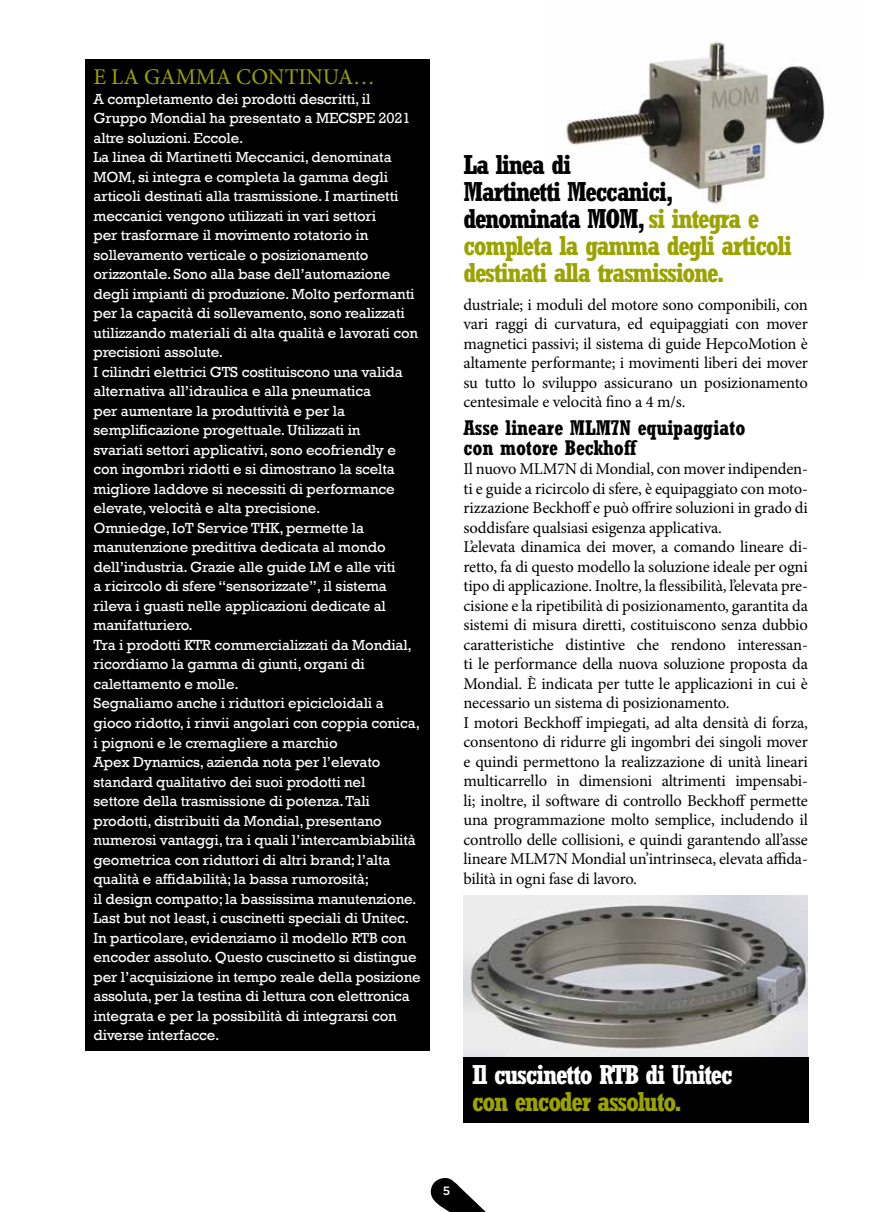
<style>
.page{position:relative;width:893px;height:1212px;background:#fff}
.page>*{position:absolute;margin:0;border:0;box-sizing:border-box;transform-origin:0 0}
.t1{font:700 condensed 27px/27px "Rockwell Std";letter-spacing:-.05em;color:#9aa300}
.t2{font:700 condensed 27px "Rockwell Std";letter-spacing:-.05em;color:#fff}
.t3{font:22.5px "Minion Pro";color:#9aa300}
.t4{font:700 condensed 21px/19.5px "Rockwell Std";letter-spacing:-.01em;color:#000}
.t5{font:16.5px/19.5px "Minion Pro";letter-spacing:-.01em;color:#000;text-align:justify}
.t6{font:15px/19.5px "Rockwell";letter-spacing:-.01em;color:#fff}
.t7{font:500 12px "Gotham";color:#fff}
.s1{color:#000}
</style>
<div class="page">
<div style="left:85px;top:60px;width:344px;height:991px;background:#000"></div>
<img style="left:563px;top:41px;width:262px;height:164px">
<img style="left:463px;top:895px;width:345px;height:162px">
<div style="left:463px;top:1057px;width:346px;height:66px;background:#000"></div>
<svg style="left:431px;top:1178px;width:55px;height:34px"></svg>
<h2 class="t3" style="left:94px;top:62px;width:283px">E LA GAMMA CONTINUA…</h2>
<p class="t6" style="left:94px;top:89px;width:329px">A completamento dei prodotti descritti, il Gruppo Mondial ha presentato a MECSPE 2021 altre soluzioni. Eccole.<br>La linea di Martinetti Meccanici, denominata MOM, si integra e completa la gamma degli articoli destinati alla trasmissione. I martinetti meccanici vengono utilizzati in vari settori<br>per trasformare il movimento rotatorio in sollevamento verticale o posizionamento orizzontale. Sono alla base dell’automazione degli impianti di produzione. Molto performanti per la capacità di sollevamento, sono realizzati utilizzando materiali di alta qualità e lavorati con precisioni assolute.<br>I cilindri elettrici GTS costituiscono una valida alternativa all’idraulica e alla pneumatica<br>per aumentare la produttività e per la semplificazione progettuale. Utilizzati in<br>svariati settori applicativi, sono ecofriendly e con ingombri ridotti e si dimostrano la scelta migliore laddove si necessiti di performance elevate, velocità e alta precisione.<br>Omniedge, IoT Service THK, permette la manutenzione predittiva dedicata al mondo dell’industria. Grazie alle guide LM e alle viti<br>a ricircolo di sfere “sensorizzate”, il sistema rileva i guasti nelle applicazioni dedicate al manifatturiero.<br>Tra i prodotti KTR commercializzati da Mondial, ricordiamo la gamma di giunti, organi di calettamento e molle.<br>Segnaliamo anche i riduttori epicicloidali a gioco ridotto, i rinvii angolari con coppia conica, i pignoni e le cremagliere a marchio<br>Apex Dynamics, azienda nota per l’elevato standard qualitativo dei suoi prodotti nel<br>settore della trasmissione di potenza. Tali prodotti, distribuiti da Mondial, presentano numerosi vantaggi, tra i quali l’intercambiabilità geometrica con riduttori di altri brand; l’alta qualità e affidabilità; la bassa rumorosità;<br>il design compatto; la bassissima manutenzione.<br>Last but not least, i cuscinetti speciali di Unitec.<br>In particolare, evidenziamo il modello RTB con encoder assoluto. Questo cuscinetto si distingue per l’acquisizione in tempo reale della posizione assoluta, per la testina di lettura con elettronica integrata e per la possibilità di integrarsi con diverse interfacce.</p>
<h1 class="t1" style="left:463px;top:150px;width:330px"><span class="s1">La linea di<br>Martinetti Meccanici, denominata MOM,</span> si integra e completa la gamma degli articoli destinati alla trasmissione.</h1>
<p class="t5" style="left:463px;top:295px;width:346px">dustriale; i moduli del motore sono componibili, con vari raggi di curvatura, ed equipaggiati con mover magnetici passivi; il sistema di guide HepcoMotion è altamente performante; i movimenti liberi dei mover su tutto lo sviluppo assicurano un posizionamento centesimale e velocità fino a 4 m/s.</p>
<h3 class="t4" style="left:463px;top:418px;width:283px">Asse lineare MLM7N equipaggiato con motore Beckhoff</h3>
<p class="t5" style="left:463px;top:459px;width:346px;text-align:left">Il nuovo MLM7N di Mondial, con mover indipenden&shy;ti e guide a ricircolo di sfere, è equipaggiato con moto&shy;rizzazione Beckhoff e può offrire soluzioni in grado di soddisfare qualsiasi esigenza applicativa.<br>L’elevata dinamica dei mover, a comando lineare di&shy;retto, fa di questo modello la soluzione ideale per ogni tipo di applicazione. Inoltre, la flessibilità, l’elevata pre&shy;cisione e la ripetibilità di posizionamento, garantita da sistemi di misura diretti, costituiscono senza dubbio caratteristiche distintive che rendono interessan&shy;ti le performance della nuova soluzione proposta da Mondial. È indicata per tutte le applicazioni in cui è necessario un sistema di posizionamento.<br>I motori Beckhoff impiegati, ad alta densità di forza, consentono di ridurre gli ingombri dei singoli mover e quindi permettono la realizzazione di unità lineari multicarrello in dimensioni altrimenti impensabi&shy;li; inoltre, il software di controllo Beckhoff permette una programmazione molto semplice, includendo il controllo delle collisioni, e quindi garantendo all’asse lineare MLM7N Mondial un’intrinseca, elevata affida&shy;bilità in ogni fase di lavoro.</p>
<h1 class="t2" style="left:472px;top:1058px;width:262px">Il cuscinetto RTB di Unitec</h1>
<h1 class="t1" style="left:472px;top:1087px;width:211px">con encoder assoluto.</h1>
<p class="t7" style="left:443px;top:1182px;width:9px">5</p>
</div>
